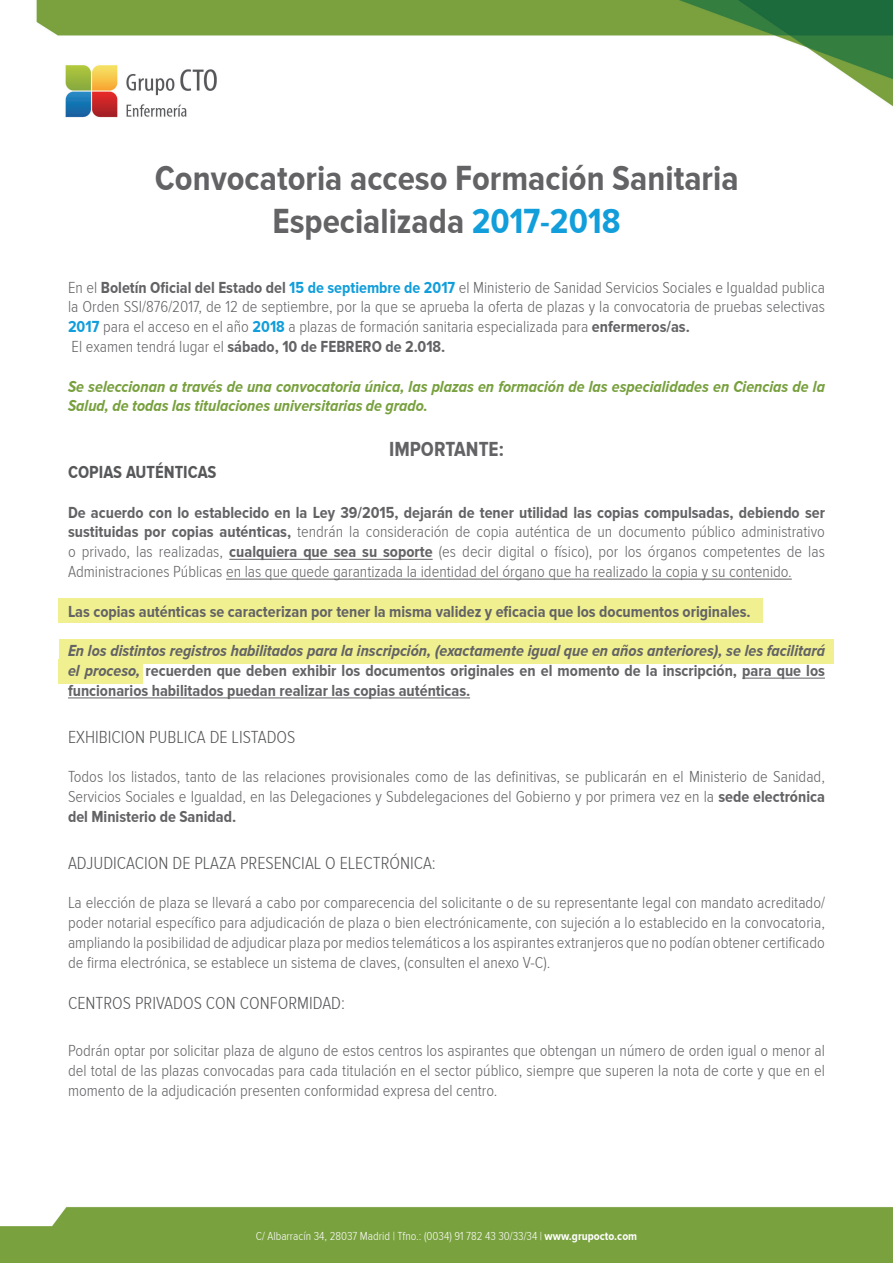
<style>
.page{position:relative;width:893px;height:1263px;background:#fff}
.page>*{position:absolute;margin:0;border:0;box-sizing:border-box;transform-origin:0 0}
.Med_Subtitulo{font:700 36px/43.2px "Proxima Nova Cond";color:#636366;text-align:center}
.Texto_Basico{font:700 21px "Proxima Nova Cond";color:#636366}
.Med_Subtitulo-2{font:300 18px "Proxima Nova Cond";color:#57585a}
.Med_Subtitulo-3{font:700 18px "Proxima Nova Cond";color:#57585a}
.Texto_Basico-2{font:300 16.5px/19.8px "Proxima Nova Cond";color:#636366;text-align:justify}
.Texto_Basico-3{font:700 16.5px/19.8px "Proxima Nova Cond";color:#636366;text-align:justify}
.Texto_Basico-4{font:italic 700 16.5px/19.8px "Proxima Nova Cond";color:#78a03e}
.t1{font:300 12px "Proxima Nova Cond";color:#fff}
.s1{color:#119eda}
.s2{font-weight:700}
.s3{font-weight:700;color:#119eda}
.s4{font-weight:300}
.s5{font-style:italic}
</style>
<div class="page">
<div style="left:0;top:1207px;width:893px;height:56px;background:#79a13e"></div>
<img style="left:36px;top:0;width:857px;height:118px">
<div style="left:59px;top:598px;width:704px;height:25px;background:#f1f091"></div>
<div style="left:59px;top:639px;width:774px;height:24px;background:#f1f091"></div>
<div style="left:59px;top:659px;width:84px;height:25px;background:#f1f091"></div>
<hr style="left:229px;top:559px;width:204px;height:1px;background:#636366">
<hr style="left:226px;top:579px;width:566px;height:1px;background:#636366">
<hr style="left:742px;top:678px;width:83px;height:1px;background:#636366">
<hr style="left:68px;top:698px;width:402px;height:1px;background:#636366">
<p class="Med_Subtitulo" style="left:155px;top:156px;width:585px">Convocatoria acceso Formación Sanitaria<br>Especializada <span class="s1">2017-2018</span></p>
<p class="Texto_Basico-2" style="left:68px;top:277px;width:758px">En el <span class="s2">Boletín Oficial del Estado del</span> <span class="s3">15 de septiembre de 2017</span> el Ministerio de Sanidad Servicios Sociales e Igualdad publica la Orden SSI/876/2017, de 12 de septiembre, por la que se aprueba la oferta de plazas y la convocatoria de pruebas selectivas <span class="s3">2017</span> para el acceso en el año <span class="s3">2018</span> a plazas de formación sanitaria especializada para <span class="s2">enfermeros/as.</span></p>
<p class="Texto_Basico-3" style="left:72px;top:336px;width:375px"><span class="s4">El examen tendrá lugar el</span> sábado, 10 de FEBRERO de 2.018.</p>
<p class="Texto_Basico-4" style="left:68px;top:376px;width:758px">Se seleccionan a través de una convocatoria única, las plazas en formación de las especialidades en Ciencias de la<br>Salud, de todas las titulaciones universitarias de grado.</p>
<p class="Texto_Basico" style="left:389px;top:438px;width:116px">IMPORTANTE:</p>
<p class="Med_Subtitulo-3" style="left:68px;top:462px;width:150px">COPIAS AUTÉNTICAS</p>
<p class="Texto_Basico-2" style="left:68px;top:502px;width:758px"><span class="s2">De acuerdo con lo establecido en la Ley 39/2015, dejarán de tener utilidad las copias compulsadas, debiendo ser sustituidas por copias auténticas,</span> tendrán la consideración de copia auténtica de un documento público administrativo o privado, las realizadas, <span class="s2">cualquiera que sea su soporte</span> (es decir digital o físico), por los órganos competentes de las Administraciones Públicas en las que quede garantizada la identidad del órgano que ha realizado la copia y su contenido.</p>
<p class="Texto_Basico-3" style="left:68px;top:601px;width:684px">Las copias auténticas se caracterizan por tener la misma validez y eficacia que los documentos originales.</p>
<p class="Texto_Basico-3" style="left:68px;top:641px;width:758px"><span class="s5">En los distintos registros habilitados para la inscripción, (exactamente igual que en años anteriores), se les facilitará el proceso,</span> recuerden que deben exhibir los documentos originales en el momento de la inscripción, para que los funcionarios habilitados puedan realizar las copias auténticas.</p>
<p class="Med_Subtitulo-2" style="left:68px;top:727px;width:229px">EXHIBICION PUBLICA DE LISTADOS</p>
<p class="Texto_Basico-2" style="left:68px;top:767px;width:758px">Todos los listados, tanto de las relaciones provisionales como de las definitivas, se publicarán en el Ministerio de Sanidad, Servicios Sociales e Igualdad, en las Delegaciones y Subdelegaciones del Gobierno y por primera vez en la <span class="s2">sede electrónica del Ministerio de Sanidad.</span></p>
<p class="Med_Subtitulo-2" style="left:68px;top:853px;width:369px">ADJUDICACION DE PLAZA PRESENCIAL O ELECTRÓNICA:</p>
<p class="Texto_Basico-2" style="left:68px;top:893px;width:758px">La elección de plaza se llevará a cabo por comparecencia del solicitante o de su representante legal con mandato acreditado/ poder notarial específico para adjudicación de plaza o bien electrónicamente, con sujeción a lo establecido en la convocatoria, ampliando la posibilidad de adjudicar plaza por medios telemáticos a los aspirantes extranjeros que no podían obtener certificado de firma electrónica, se establece un sistema de claves, (consulten el anexo V-C).</p>
<p class="Med_Subtitulo-2" style="left:68px;top:993px;width:278px">CENTROS PRIVADOS CON CONFORMIDAD:</p>
<p class="Texto_Basico-2" style="left:68px;top:1040px;width:758px">Podrán optar por solicitar plaza de alguno de estos centros los aspirantes que obtengan un número de orden igual o menor al del total de las plazas convocadas para cada titulación en el sector público, siempre que superen la nota de corte y que en el momento de la adjudicación presenten conformidad expresa del centro.</p>
<p class="t1" style="left:256px;top:1229px;width:383px">C/ Albarracín 34, 28037 Madrid | Tfno.: (0034) 91 782 43 30/33/34 | <span class="s2">www.grupocto.com</span></p>
</div>
